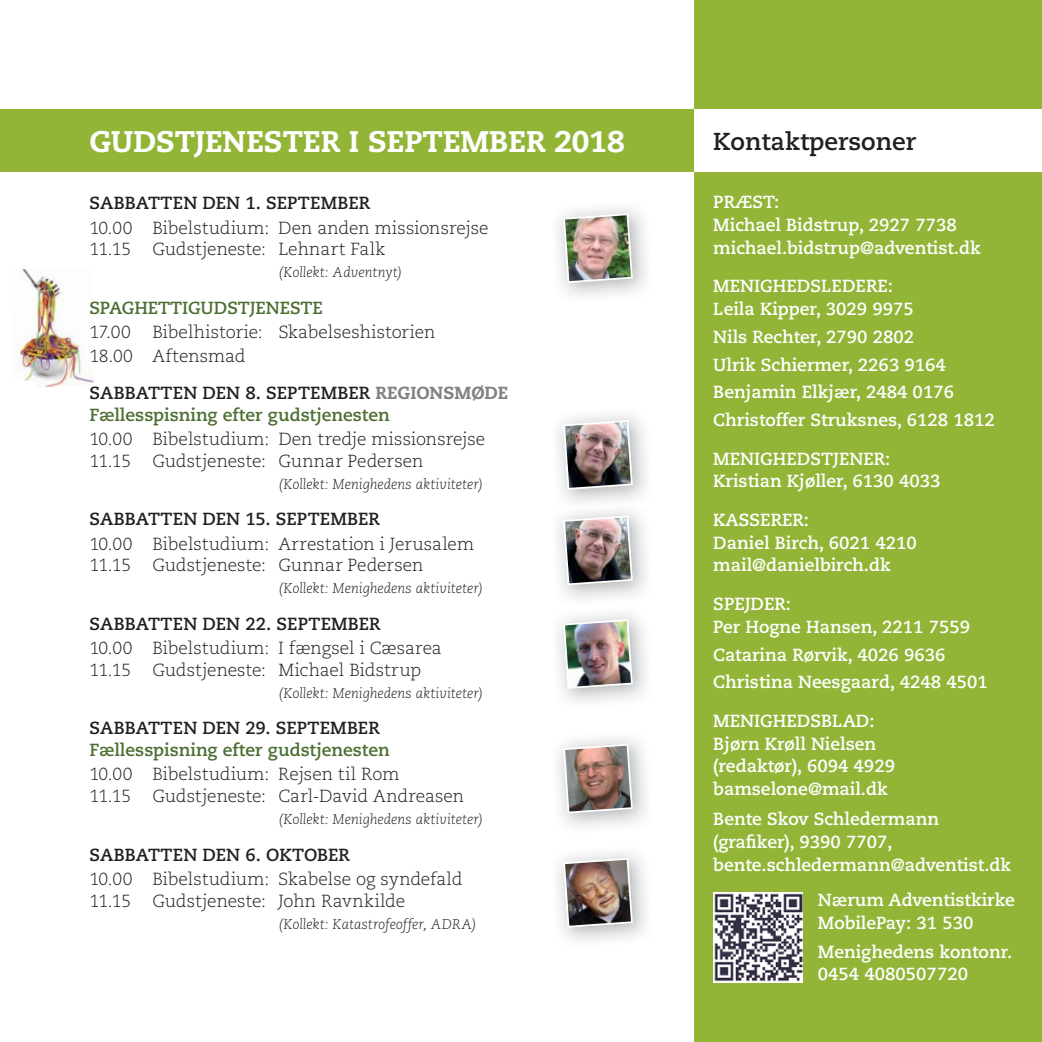
<style>
.page{position:relative;width:1042px;height:1042px;background:#fff}
.page>*{position:absolute;margin:0;border:0;box-sizing:border-box;transform-origin:0 0}
.t1{font:800 29.75px "Caecilia LT Std";color:#fff}
.t2{font:700 24.5px "Caecilia LT Std";color:#231f20}
.t3{font:700 17.5px/22.8px "Caecilia LT Std";color:#fff}
.t4{font:300 17.5px/21.7px "Caecilia LT Std";color:#231f20}
.t5{font:700 17.5px/21.7px "Caecilia LT Std";letter-spacing:-.005em;color:#4c6e32}
.t6{font:700 17.5px "Caecilia LT Std";letter-spacing:.005em;color:#231f20}
.t7{font:italic 300 14px "Caecilia LT Std";color:#231f20}
.s1{color:#231f20}
.s2{font-weight:800;color:#808285}
</style>
<div class="page">
<img style="left:18px;top:269px;width:76px;height:118px">
<div style="left:0;top:109px;width:695px;height:63px;background:#92b538"></div>
<div style="left:695px;top:0;width:347px;height:1042px;background:#92b538"></div>
<div style="left:695px;top:109px;width:347px;height:63px;background:#fff"></div>
<img style="left:562px;top:419px;width:72px;height:72px">
<img style="left:562px;top:515px;width:72px;height:71px">
<img style="left:562px;top:857px;width:72px;height:71px">
<img style="left:562px;top:743px;width:72px;height:71px">
<img style="left:562px;top:212px;width:72px;height:72px">
<img style="left:562px;top:618px;width:72px;height:72px">
<img style="left:713px;top:892px;width:90px;height:90px">
<h1 class="t1" style="left:89px;top:127px;width:537px">GUDSTJENESTER I SEPTEMBER 2018</h1>
<h2 class="t2" style="left:713px;top:129px;width:204px">Kontaktpersoner</h2>
<p class="t3" style="left:713px;top:192px;width:269px">PRÆST:<br>Michael Bidstrup, 2927 7738 michael.bidstrup@adventist.dk</p>
<p class="t3" style="left:713px;top:276px;width:202px">MENIGHEDSLEDERE:<br>Leila Kipper, 3029 9975</p>
<p class="t3" style="left:713px;top:324px;width:283px;line-height:27.7px">Nils Rechter, 2790 2802<br>Ulrik Schiermer, 2263 9164<br>Benjamin Elkjær, 2484 0176<br>Christoffer Struksnes, 6128 1812</p>
<p class="t3" style="left:713px;top:448px;width:229px">MENIGHEDSTJENER:<br>Kristian Kjøller, 6130 4033</p>
<p class="t3" style="left:713px;top:509px;width:205px">KASSERER:<br>Daniel Birch, 6021 4210 mail@danielbirch.dk</p>
<p class="t3" style="left:713px;top:593px;width:258px">SPEJDER:<br>Per Hogne Hansen, 2211 7559</p>
<p class="t3" style="left:713px;top:641px;width:276px;line-height:27.7px">Catarina Rørvik, 4026 9636<br>Christina Neesgaard, 4248 4501</p>
<p class="t3" style="left:713px;top:710px;width:183px">MENIGHEDSBLAD:<br>Bjørn Krøll Nielsen (redaktør), 6094 4929 bamselone@mail.dk</p>
<p class="t3" style="left:713px;top:809px;width:299px">Bente Skov Schledermann (grafiker), 9390 7707, bente.schledermann@adventist.dk</p>
<p class="t3" style="left:818px;top:889px;width:198px">Nærum Adventistkirke<br>MobilePay: 31 530</p>
<p class="t3" style="left:818px;top:941px;width:196px">Menighedens kontonr.<br>0454 4080507720</p>
<p class="t6" style="left:89px;top:194px;width:282px">SABBATTEN DEN 1. SEPTEMBER</p>
<p class="t4" style="left:89px;top:217px;width:401px">10.00 Bibelstudium: Den anden missionsrejse<br>11.15 Gudstjeneste: Lehnart Falk</p>
<p class="t7" style="left:278px;top:265px;width:126px">(Kollekt: Adventnyt)</p>
<p class="t5" style="left:89px;top:298px;width:235px">SPAGHETTIGUDSTJENESTE</p>
<p class="t4" style="left:89px;top:321px;width:348px;line-height:24.3px">17.00 Bibelhistorie: Skabelseshistorien<br>18.00 Aftensmad</p>
<p class="t5" style="left:89px;top:383px;width:420px"><span class="s1">SABBATTEN DEN 8. SEPTEMBER</span> <span class="s2">REGIONSMØDE<br></span>Fællesspisning efter gudstjenesten</p>
<p class="t4" style="left:89px;top:429px;width:397px">10.00 Bibelstudium: Den tredje missionsrejse<br>11.15 Gudstjeneste: Gunnar Pedersen</p>
<p class="t7" style="left:278px;top:477px;width:207px">(Kollekt: Menighedens aktiviteter)</p>
<p class="t6" style="left:89px;top:510px;width:292px">SABBATTEN DEN 15. SEPTEMBER</p>
<p class="t4" style="left:89px;top:533px;width:386px">10.00 Bibelstudium: Arrestation i Jerusalem<br>11.15 Gudstjeneste: Gunnar Pedersen</p>
<p class="t7" style="left:278px;top:581px;width:207px">(Kollekt: Menighedens aktiviteter)</p>
<p class="t6" style="left:89px;top:615px;width:293px">SABBATTEN DEN 22. SEPTEMBER</p>
<p class="t4" style="left:89px;top:638px;width:354px">10.00 Bibelstudium: I fængsel i Cæsarea<br>11.15 Gudstjeneste: Michael Bidstrup</p>
<p class="t7" style="left:278px;top:686px;width:207px">(Kollekt: Menighedens aktiviteter)</p>
<p class="t6" style="left:89px;top:719px;width:292px">SABBATTEN DEN 29. SEPTEMBER</p>
<p class="t5" style="left:89px;top:740px;width:302px">Fællesspisning efter gudstjenesten</p>
<p class="t4" style="left:89px;top:764px;width:376px">10.00 Bibelstudium: Rejsen til Rom<br>11.15 Gudstjeneste: Carl-David Andreasen</p>
<p class="t7" style="left:278px;top:812px;width:207px">(Kollekt: Menighedens aktiviteter)</p>
<p class="t6" style="left:89px;top:846px;width:262px">SABBATTEN DEN 6. OKTOBER</p>
<p class="t4" style="left:89px;top:869px;width:375px">10.00 Bibelstudium: Skabelse og syndefald<br>11.15 Gudstjeneste: John Ravnkilde</p>
<p class="t7" style="left:278px;top:917px;width:200px">(Kollekt: Katastrofeoffer, ADRA)</p>
</div>
